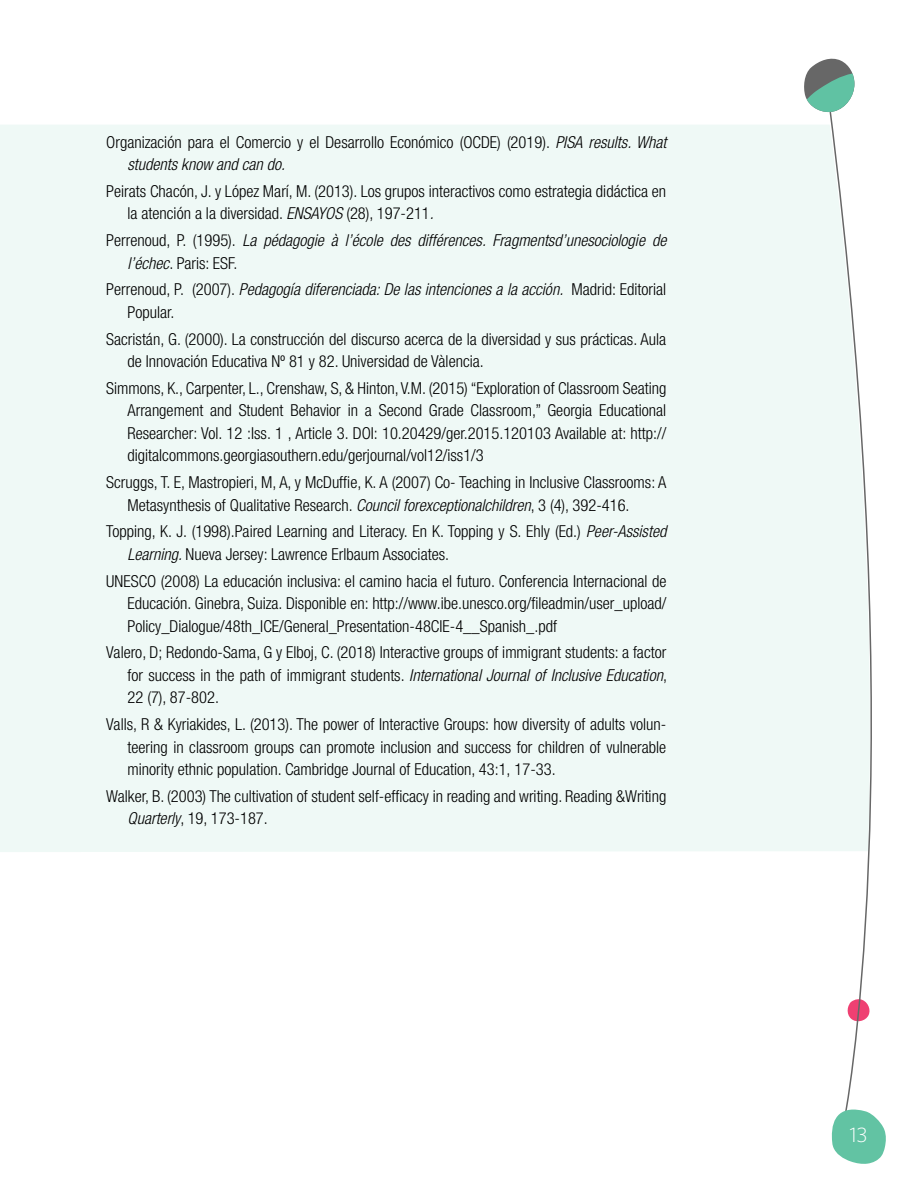
<style>
.page{position:relative;width:918px;height:1188px;background:#fff}
.page>*{position:absolute;margin:0;border:0;box-sizing:border-box;transform-origin:0 0}
.t1{font:300 21px "Whitney";color:#fff}
.t2{font:300 condensed 16.5px/22.5px "Helvetica Neue LT Std";color:#000}
.t3{font:italic 300 condensed 16.5px/22.5px "Helvetica Neue LT Std";color:#000}
.s1{font-style:italic}
.s2{font-style:normal}
</style>
<div class="page">
<svg style="left:829px;top:114px;width:41px;height:991px"></svg>
<svg style="left:804px;top:58px;width:50px;height:56px"></svg>
<svg style="left:831px;top:1105px;width:55px;height:59px"></svg>
<div style="left:0;top:125px;width:872px;height:727px;background:#eff9f6"></div>
<p class="t2" style="left:128px;top:130px;width:540px;text-indent:-21px">Organización para el Comercio y el Desarrollo Económico (OCDE) (2019). <span class="s1">PISA results. What students know and can do.</span></p>
<p class="t2" style="left:128px;top:180px;width:540px;text-indent:-21px">Peirats Chacón, J. y López Marí, M. (2013). Los grupos interactivos como estrategia didáctica en la atención a la diversidad. <span class="s1">ENSAYOS</span> (28), 197-211<span class="s1">.</span></p>
<p class="t3" style="left:128px;top:229px;width:540px;text-indent:-21px"><span class="s2">Perrenoud, P. (1995).</span> La pédagogie à l’école des différences. Fragmentsd’unesociologie de l’échec<span class="s2">. Paris: ESF.</span></p>
<p class="t3" style="left:128px;top:279px;width:540px;text-indent:-21px"><span class="s2">Perrenoud, P. (2007).</span> Pedagogía diferenciada: De las intenciones a la acción. <span class="s2">Madrid: Editorial<br>Popular.</span></p>
<p class="t2" style="left:128px;top:327px;width:540px;text-indent:-21px">Sacristán, G. (2000). La construcción del discurso acerca de la diversidad y sus prácticas. Aula de Innovación Educativa Nº 81 y 82. Universidad de Vàlencia.</p>
<p class="t2" style="left:128px;top:377px;width:540px;text-align:justify;text-indent:-21px">Simmons, K., Carpenter, L., Crenshaw, S, &amp; Hinton, V.M. (2015) “Exploration of Classroom Seating Arrangement and Student Behavior in a Second Grade Classroom,” Georgia Educational Researcher: Vol. 12 :Iss. 1 , Article 3. DOI: 10.20429/ger.2015.120103 Available at: http:// digitalcommons.georgiasouthern.edu/gerjournal/vol12/iss1/3</p>
<p class="t2" style="left:128px;top:471px;width:540px;text-indent:-21px">Scruggs, T. E, Mastropieri, M, A, y McDuffie, K. A (2007) Co- Teaching in Inclusive Classrooms: A<br>Metasynthesis of Qualitative Research. <span class="s1">Council forexceptionalchildren</span>, 3 (4), 392-416.</p>
<p class="t2" style="left:128px;top:520px;width:540px;text-indent:-21px">Topping, K. J. (1998).Paired Learning and Literacy. En K. Topping y S. Ehly (Ed.) <span class="s1">Peer-Assisted<br>Learning.</span> Nueva Jersey: Lawrence Erlbaum Associates.</p>
<p class="t2" style="left:128px;top:569px;width:540px;text-align:justify;text-indent:-21px">UNESCO (2008) La educación inclusiva: el camino hacia el futuro. Conferencia Internacional de Educación. Ginebra, Suiza. Disponible en: http://www.ibe.unesco.org/fileadmin/user_upload/ Policy_Dialogue/48th_ICE/General_Presentation-48CIE-4__Spanish_.pdf</p>
<p class="t2" style="left:128px;top:641px;width:541px;text-align:justify;text-indent:-21px">Valero, D; Redondo-Sama, G y Elboj, C. (2018) Interactive groups of immigrant students: a factor for success in the path of immigrant students. <span class="s1">International Journal of Inclusive Education</span>, 22 (7), 87-802.</p>
<p class="t2" style="left:128px;top:713px;width:540px;text-align:justify;text-indent:-21px">Valls, R &amp; Kyriakides, L. (2013). The power of Interactive Groups: how diversity of adults volun&shy;teering in classroom groups can promote inclusion and success for children of vulnerable minority ethnic population. Cambridge Journal of Education, 43:1, 17-33.</p>
<p class="t2" style="left:128px;top:785px;width:540px;text-indent:-21px">Walker, B. (2003) The cultivation of student self-efficacy in reading and writing. Reading &amp;Writing<br><span class="s1">Quarterly</span>, 19, 173-187.</p>
<p class="t1" style="left:849px;top:1122px;width:20px">13</p>
</div>
